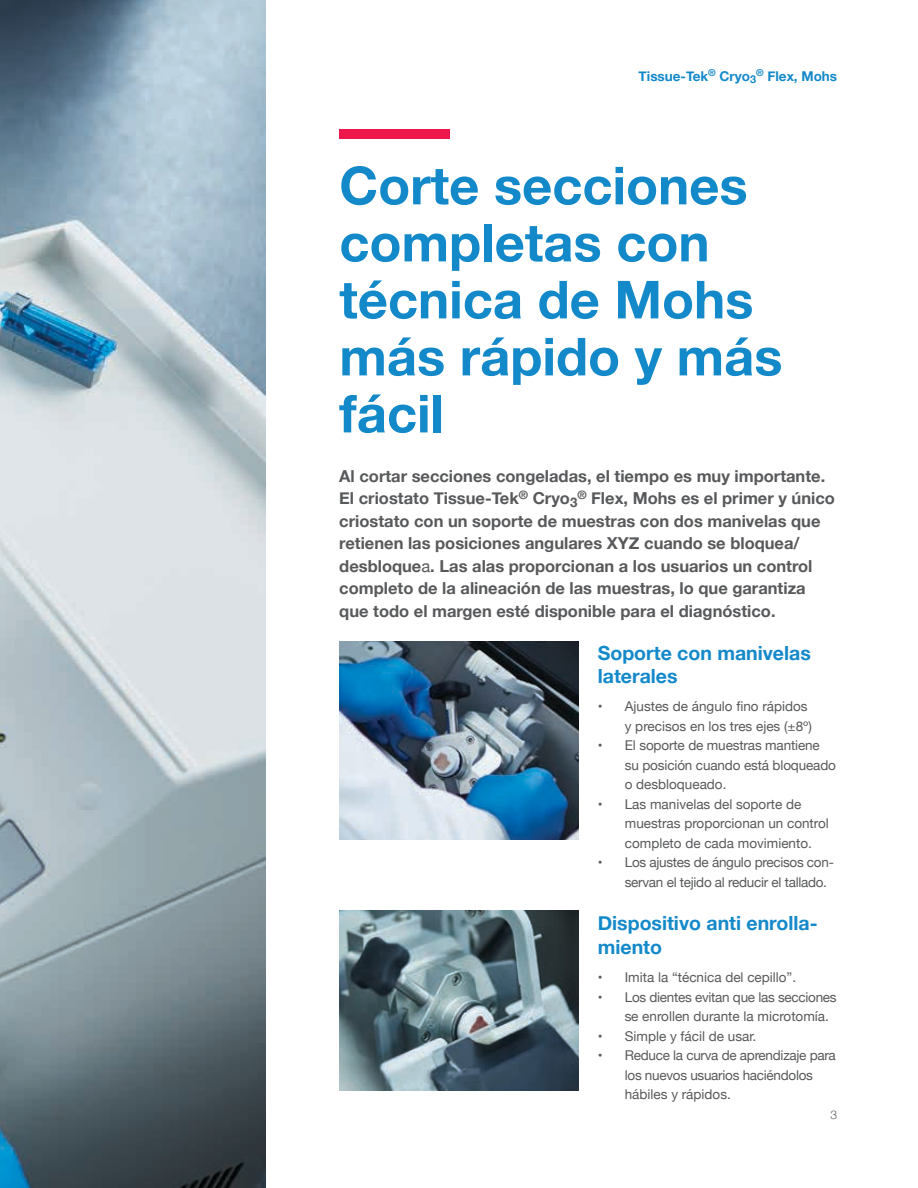
<style>
.page{position:relative;width:918px;height:1188px;background:#fff}
.page>*{position:absolute;margin:0;border:0;box-sizing:border-box;transform-origin:0 0}
.t1{font:700 52.5px/57px "Helvetica Neue";color:#1489ca}
.t2{font:700 19.5px/22.5px "Helvetica Neue";color:#1489ca}
.t3{font:700 16.5px/22.5px "Helvetica Neue";color:#58595b}
.t4{font:13.5px/19.5px "Helvetica Neue";letter-spacing:-.01em;color:#58595b}
.t5{font:700 13.5px "Helvetica Neue";color:#1489ca}
.t6{font:300 12px "Helvetica Neue";color:#58595b}
.s1{font-weight:400}
</style>
<div class="page">
<img style="left:0;top:0;width:265px;height:1188px">
<div style="left:339px;top:129px;width:111px;height:9px;background:#ed174c"></div>
<img style="left:339px;top:641px;width:240px;height:198px">
<img style="left:339px;top:911px;width:240px;height:179px">
<p class="t5" style="left:639px;top:65px;width:200px">Tissue-Tek<sup>®</sup> Cryo<sub>3</sub><sup>®</sup> Flex, Mohs</p>
<h1 class="t1" style="left:339px;top:159px;width:445px">Corte secciones completas con técnica de Mohs más rápido y más fácil</h1>
<p class="t3" style="left:339px;top:465px;width:497px">Al cortar secciones congeladas, el tiempo es muy importante.<br>El criostato Tissue-Tek<sup>®</sup> Cryo<sub>3</sub><sup>®</sup> Flex, Mohs es el primer y único criostato con un soporte de muestras con dos manivelas que retienen las posiciones angulares XYZ cuando se bloquea/ desbloque<span class="s1">a</span>. Las alas proporcionan a los usuarios un control completo de la alineación de las muestras, lo que garantiza que todo el margen esté disponible para el diagnóstico.</p>
<h2 class="t2" style="left:598px;top:643px;width:215px">Soporte con manivelas laterales</h2>
<p class="t4" style="left:625px;top:698px;width:189px;text-indent:-27px">• Ajustes de ángulo fino rápidos y precisos en los tres ejes (±8º)</p>
<p class="t4" style="left:625px;top:737px;width:213px;text-indent:-27px">• El soporte de muestras mantiene su posición cuando está bloqueado o desbloqueado.</p>
<p class="t4" style="left:625px;top:795px;width:206px;text-indent:-27px">• Las manivelas del soporte de muestras proporcionan un control completo de cada movimiento.</p>
<p class="t4" style="left:625px;top:854px;width:211px;text-indent:-27px">• Los ajustes de ángulo precisos con&shy;servan el tejido al reducir el tallado.</p>
<h2 class="t2" style="left:598px;top:911px;width:221px;line-height:24px">Dispositivo anti enrolla&shy;miento</h2>
<p class="t4" style="left:598px;top:969px;width:200px">• Imita la “técnica del cepillo”.</p>
<p class="t4" style="left:625px;top:988px;width:213px;text-indent:-27px">• Los dientes evitan que las secciones se enrollen durante la microtomía.</p>
<p class="t4" style="left:598px;top:1027px;width:160px">• Simple y fácil de usar.</p>
<p class="t4" style="left:625px;top:1046px;width:213px;text-indent:-27px">• Reduce la curva de aprendizaje para los nuevos usuarios haciéndolos hábiles y rápidos.</p>
<p class="t6" style="left:831px;top:1105px;width:8px">3</p>
</div>
